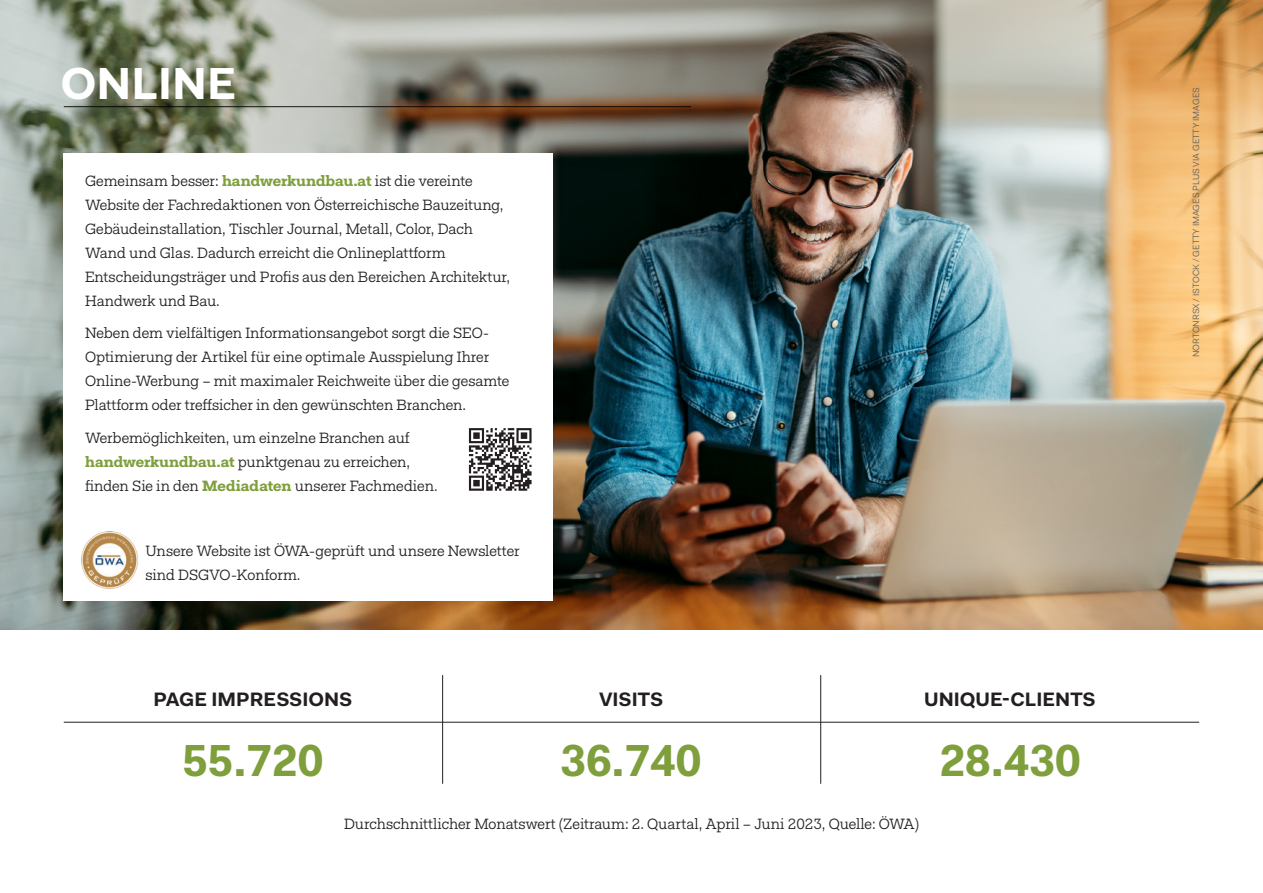
<style>
.page{position:relative;width:1263px;height:893px;background:#fff}
.page>*{position:absolute;margin:0;border:0;box-sizing:border-box;transform-origin:0 0}
._03_TT_klein{font:700 45px "Fakt Pro";color:#7e9f3c}
._05_Kopfzeile_ohne_I{font:700 45px "Fakt Pro";color:#fff}
._03_TT_klein-2{font:700 19.5px "Fakt Pro";color:#231f20}
._01_GS{font:15px/24px "Fakt Slab Pro Blond";letter-spacing:-.005em;color:#231f20}
._02_FC{font:9px "Fakt Pro Blond";color:#57585a}
.s1{font-family:"Fakt Slab Pro";font-weight:700;color:#7e9f3c}
</style>
<div class="page">
<img style="left:0;top:0;width:1263px;height:784px">
<p class="_05_Kopfzeile_ohne_I" style="left:60px;top:53px;width:178px">ONLINE</p>
<p class="_01_GS" style="left:85px;top:168px;width:427px">Gemeinsam besser: <span class="s1">handwerkundbau.at</span> ist die vereinte Website der Fachredaktionen von Österreichische Bauzeitung, Gebäudeinstallation, Tischler Journal, Metall, Color, Dach Wand und Glas. Dadurch erreicht die Onlineplattform Entscheidungsträger und Profis aus den Bereichen Architektur, Handwerk und Bau.</p>
<p class="_01_GS" style="left:85px;top:321px;width:426px">Neben dem vielfältigen Informationsangebot sorgt die SEO-Optimierung der Artikel für eine optimale Ausspielung Ihrer Online-Werbung – mit maximaler Reichweite über die gesamte Plattform oder treffsicher in den gewünschten Branchen.</p>
<p class="_01_GS" style="left:85px;top:425px;width:354px">Werbemöglichkeiten, um einzelne Branchen auf <span class="s1">handwerkundbau.at</span> punktgenau zu erreichen, finden Sie in den <span class="s1">Mediadaten</span> unserer Fachmedien.</p>
<p class="_01_GS" style="left:145px;top:538px;width:376px">Unsere Website ist ÖWA-geprüft und unsere Newsletter sind DSGVO-Konform.</p>
<p class="_03_TT_klein-2" style="left:154px;top:686px;width:200px">PAGE IMPRESSIONS</p>
<p class="_03_TT_klein-2" style="left:599px;top:686px;width:66px">VISITS</p>
<p class="_03_TT_klein-2" style="left:924px;top:686px;width:173px">UNIQUE-CLIENTS</p>
<p class="_03_TT_klein" style="left:182px;top:730px;width:142px">55.720</p>
<p class="_03_TT_klein" style="left:560px;top:730px;width:142px">36.740</p>
<p class="_03_TT_klein" style="left:940px;top:730px;width:142px">28.430</p>
<p class="_01_GS" style="left:344px;top:812px;width:576px">Durchschnittlicher Monatswert (Zeitraum: 2. Quartal, April – Juni 2023, Quelle: ÖWA)</p>
<p class="_02_FC" style="left:1190px;top:357px;width:272px;rotate:-90deg">NORTONRSX / ISTOCK / GETTY IMAGES PLUS VIA GETTY IMAGES</p>
</div>
